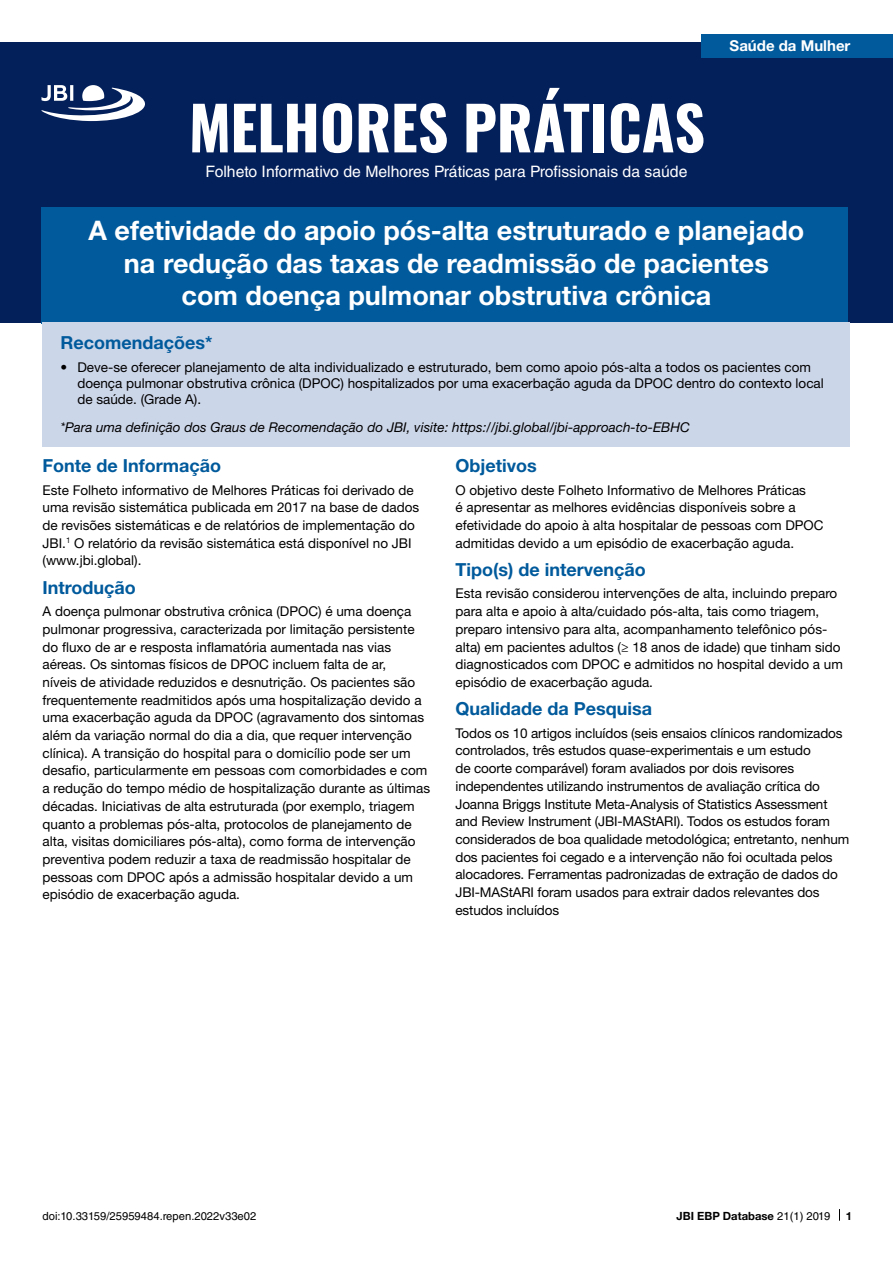
<style>
.page{position:relative;width:893px;height:1263px;background:#fff}
.page>*{position:absolute;margin:0;border:0;box-sizing:border-box;transform-origin:0 0}
.t1{font:700 60px "Oswald";color:#fff}
.t2{font:700 27px/32.4px "Helvetica Neue LT Std";color:#fff;text-align:center}
.t3{font:700 18px "Helvetica Neue LT Std";color:#005a9c}
.t4{font:15.75px "Helvetica LT Std";color:#fff}
.t5{font:700 15px "Helvetica Neue LT Std";color:#fff}
.t6{font:13.5px/17.7px "Helvetica Neue LT Std";color:#000}
.t7{font:italic 13.5px "Helvetica Neue LT Std";color:#000}
.t8{font:11.25px "Helvetica LT Std";color:#000}
.t9{font:700 11.25px "Helvetica Neue";color:#000}
.s1{font-family:"Helvetica LT Std";font-weight:400}
</style>
<div class="page">
<svg style="left:839px;top:1209px;width:1px;height:12px"></svg>
<div style="left:0;top:43px;width:893px;height:279px;background:#04205b"></div>
<div style="left:41px;top:208px;width:807px;height:116px;background:#005a9c"></div>
<div style="left:42px;top:322px;width:807px;height:125px;background:#ccd6e9"></div>
<div style="left:701px;top:34px;width:192px;height:23px;background:#005a9c"></div>
<svg style="left:41px;top:85px;width:104px;height:36px"></svg>
<h1 class="t1" style="left:189px;top:75px;width:518px">MELHORES PRÁTICAS</h1>
<p class="t4" style="left:206px;top:162px;width:483px">Folheto Informativo de Melhores Práticas para Profissionais da saúde</p>
<p class="t5" style="left:730px;top:37px;width:122px">Saúde da Mulher</p>
<h2 class="t2" style="left:89px;top:214px;width:717px">A efetividade do apoio pós-alta estruturado e planejado na redução das taxas de readmissão de pacientes<br>com doença pulmonar obstrutiva crônica</h2>
<h3 class="t3" style="left:60px;top:332px;width:153px">Recomendações*</h3>
<p class="t6" style="left:77px;top:359px;width:748px;line-height:16.2px;text-indent:-17px">• Deve-se oferecer planejamento de alta individualizado e estruturado, bem como apoio pós-alta a todos os pacientes com doença pulmonar obstrutiva crônica (DPOC) hospitalizados por uma exacerbação aguda da DPOC dentro do contexto local de saúde. (Grade A).</p>
<p class="t7" style="left:60px;top:419px;width:631px">*Para uma definição dos Graus de Recomendação do JBI, visite: https://jbi.global/jbi-approach-to-EBHC</p>
<h3 class="t3" style="left:43px;top:455px;width:180px">Fonte de Informação</h3>
<p class="t6" style="left:43px;top:481px;width:378px">Este Folheto informativo de Melhores Práticas foi derivado de uma revisão sistemática publicada em 2017 na base de dados de revisões sistemáticas e de relatórios de implementação do JBI.<sup>1</sup> O relatório da revisão sistemática está disponível no JBI (www.jbi.global).</p>
<h3 class="t3" style="left:43px;top:576px;width:95px">Introdução</h3>
<p class="t6" style="left:43px;top:602px;width:389px">A doença pulmonar obstrutiva crônica (DPOC) é uma doença pulmonar progressiva, caracterizada por limitação persistente do fluxo de ar e resposta inflamatória aumentada nas vias aéreas. Os sintomas físicos de DPOC incluem falta de ar,<br>níveis de atividade reduzidos e desnutrição. Os pacientes são frequentemente readmitidos após uma hospitalização devido a uma exacerbação aguda da DPOC (agravamento dos sintomas além da variação normal do dia a dia, que requer intervenção clínica). A transição do hospital para o domicílio pode ser um desafio, particularmente em pessoas com comorbidades e com a redução do tempo médio de hospitalização durante as últimas décadas. Iniciativas de alta estruturada (por exemplo, triagem quanto a problemas pós-alta, protocolos de planejamento de alta, visitas domiciliares pós-alta), como forma de intervenção preventiva podem reduzir a taxa de readmissão hospitalar de pessoas com DPOC após a admissão hospitalar devido a um episódio de exacerbação aguda.</p>
<h3 class="t3" style="left:455px;top:455px;width:83px">Objetivos</h3>
<p class="t6" style="left:455px;top:481px;width:370px">O objetivo deste Folheto Informativo de Melhores Práticas<br>é apresentar as melhores evidências disponíveis sobre a efetividade do apoio à alta hospitalar de pessoas com DPOC admitidas devido a um episódio de exacerbação aguda.</p>
<h3 class="t3" style="left:455px;top:558px;width:192px">Tipo(s) de intervenção</h3>
<p class="t6" style="left:455px;top:584px;width:389px">Esta revisão considerou intervenções de alta, incluindo preparo para alta e apoio à alta/cuidado pós-alta, tais como triagem, preparo intensivo para alta, acompanhamento telefônico pós&shy;alta) em pacientes adultos (≥ 18 anos de idade) que tinham sido diagnosticados com DPOC e admitidos no hospital devido a um episódio de exacerbação aguda.</p>
<h3 class="t3" style="left:455px;top:698px;width:198px">Qualidade da Pesquisa</h3>
<p class="t6" style="left:455px;top:724px;width:395px">Todos os 10 artigos incluídos (seis ensaios clínicos randomizados controlados, três estudos quase-experimentais e um estudo<br>de coorte comparável) foram avaliados por dois revisores independentes utilizando instrumentos de avaliação crítica do Joanna Briggs Institute Meta-Analysis of Statistics Assessment and Review Instrument (JBI-MAStARI). Todos os estudos foram considerados de boa qualidade metodológica; entretanto, nenhum dos pacientes foi cegado e a intervenção não foi ocultada pelos alocadores. Ferramentas padronizadas de extração de dados do JBI-MAStARI foram usados para extrair dados relevantes dos estudos incluídos</p>
<p class="t8" style="left:43px;top:1210px;width:215px">doi:10.33159/25959484.repen.2022v33e02</p>
<p class="t9" style="left:676px;top:1208px;width:155px">JBI EBP Database <span class="s1">21(1) 2019</span></p>
<p class="t9" style="left:846px;top:1208px;width:8px">1</p>
</div>
